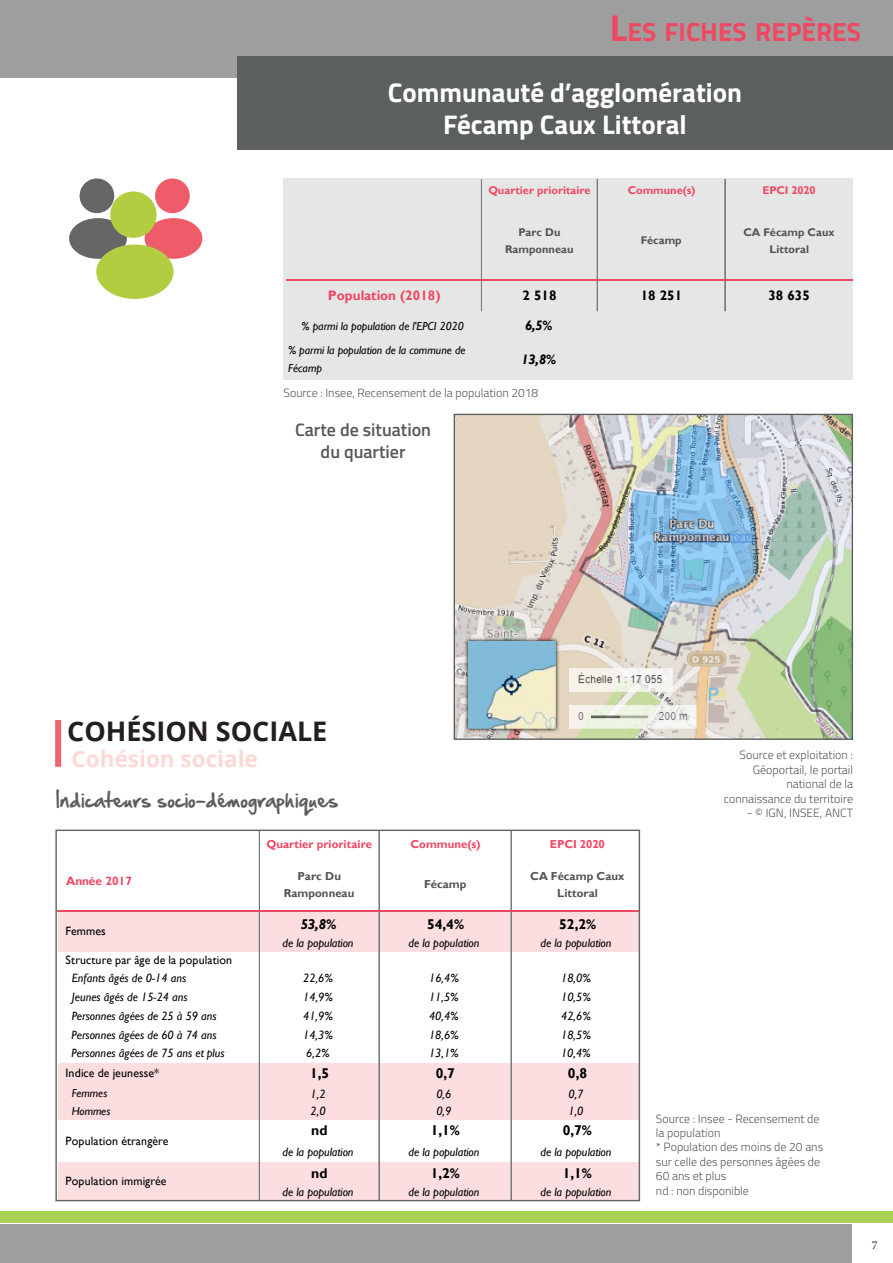
<style>
.page{position:relative;width:893px;height:1263px;background:#fff}
.page>*{position:absolute;margin:0;border:0;box-sizing:border-box;transform-origin:0 0}
.t1{font:700 27px "Titillium Web";color:#fff}
.En-tête_de_page_-_No{font:700 27px "Open Sans";color:#231f20}
.t2{font:700 26.25px "Titillium Web";color:#ef4862}
.Texte_bleu_-_Aligner{font:700 22.5px "Open Sans";color:#fcd9d4}
.Texte_de_corps_de_pa{font:18px "Hand Of Sean";color:#5b5f60}
.t3{font:600 18px/21.6px "Titillium Web";color:#57585a;text-align:center}
.t4{font:700 14.1px "Gill Sans";letter-spacing:.005em;color:#000001}
.t5{font:italic 700 14.1px "Gill Sans";color:#000001}
.t6{font:700 13.65px "Gill Sans";color:#ee4862}
.t7{font:700 13.65px "Gill Sans";letter-spacing:.005em;color:#000001}
.t8{font:italic 700 13.65px "Gill Sans";color:#000001}
.t9{font:italic 12px "Gill Sans";letter-spacing:-.005em;color:#000001}
.t10{font:300 12px/14.4px "Titillium Web";color:#57585a}
.t11{font:12px/17.9px "Gill Sans";letter-spacing:.01em;color:#000001}
.t12{font:700 12px "Gill Sans";letter-spacing:.015em;color:#ee4862}
.t13{font:12px "Minion Pro";color:#231f20}
.t14{font:italic 11.7px/18.3px "Gill Sans";color:#000001}
.t15{font:700 11.55px/17.2px "Gill Sans";letter-spacing:.005em;color:#515455;text-align:center}
.t16{font:700 11.55px "Gill Sans";color:#ee4862}
.t17{font:italic 11.55px "Gill Sans";letter-spacing:-.01em;color:#000001}
.t18{font:700 11.1px/16.8px "Gill Sans";letter-spacing:.005em;color:#515455;text-align:center}
.t19{font:700 11.1px "Gill Sans";color:#ee4862}
.s1{font-size:37.5px}
.s2{font-style:italic}
</style>
<div class="page">
<div style="left:0;top:0;width:893px;height:77px;background:#9f9e9f"></div>
<div style="left:237px;top:56px;width:656px;height:94px;background:#5b5f60"></div>
<div style="left:0;top:1224px;width:852px;height:39px;background:#9f9e9f"></div>
<div style="left:0;top:1212px;width:893px;height:11px;background:#a8d054"></div>
<img style="left:456px;top:416px;width:395px;height:322px">
<div style="left:454px;top:414px;width:399px;height:326px;border:1px solid #5b5f60"></div>
<div style="left:284px;top:178px;width:569px;height:201px;background:#e5e6e6"></div>
<hr style="left:481px;top:179px;width:1px;height:100px;background:#75797b">
<hr style="left:597px;top:179px;width:1px;height:100px;background:#75797b">
<hr style="left:725px;top:179px;width:1px;height:100px;background:#75797b">
<hr style="left:481px;top:280px;width:1px;height:31px;background:#75797b">
<hr style="left:597px;top:280px;width:1px;height:31px;background:#75797b">
<hr style="left:725px;top:280px;width:1px;height:31px;background:#75797b">
<hr style="left:286px;top:279px;width:567px;height:1px;background:#ee4862">
<div style="left:145px;top:218px;width:57px;height:41px;background:#ee5c69;border-radius:50%"></div>
<div style="left:155px;top:178px;width:35px;height:35px;background:#ee5c69;border-radius:50%"></div>
<div style="left:69px;top:218px;width:58px;height:41px;background:#666;border-radius:50%"></div>
<div style="left:80px;top:178px;width:34px;height:35px;background:#666;border-radius:50%"></div>
<div style="left:96px;top:244px;width:78px;height:55px;background:#b3cd43;border-radius:50%"></div>
<div style="left:110px;top:191px;width:47px;height:47px;background:#b3cd43;border-radius:50%"></div>
<div style="left:58px;top:911px;width:581px;height:41px;background:#fcdde0"></div>
<div style="left:58px;top:1063px;width:581px;height:56px;background:#fcdde0"></div>
<div style="left:58px;top:1162px;width:581px;height:38px;background:#fcdde0"></div>
<hr style="left:259px;top:831px;width:1px;height:79px;background:#75797b">
<hr style="left:379px;top:831px;width:1px;height:79px;background:#75797b">
<hr style="left:511px;top:831px;width:1px;height:79px;background:#75797b">
<hr style="left:259px;top:912px;width:1px;height:288px;background:#75797b">
<hr style="left:379px;top:912px;width:1px;height:288px;background:#75797b">
<hr style="left:511px;top:912px;width:1px;height:288px;background:#75797b">
<hr style="left:57px;top:910px;width:582px;height:2px;background:#ee4862">
<div style="left:55px;top:720px;width:6px;height:47px;background:#f0636e"></div>
<h2 class="t2" style="left:610px;top:12px;width:253px"><span class="s1">L</span>ES FICHES REPÈRES</h2>
<p class="t1" style="left:388px;top:72px;width:356px">Communauté d’agglomération</p>
<p class="t1" style="left:443px;top:104px;width:245px">Fécamp Caux Littoral</p>
<p class="t19" style="left:488px;top:184px;width:104px">Quartier prioritaire</p>
<p class="t19" style="left:628px;top:184px;width:69px">Commune(s)</p>
<p class="t19" style="left:762px;top:184px;width:55px">EPCI 2020</p>
<p class="t18" style="left:505px;top:224px;width:70px">Parc Du<br>Ramponneau</p>
<p class="t18" style="left:641px;top:233px;width:42px">Fécamp</p>
<p class="t18" style="left:743px;top:224px;width:93px">CA Fécamp Caux<br>Littoral</p>
<p class="t6" style="left:328px;top:287px;width:114px">Population (2018)</p>
<p class="t7" style="left:522px;top:287px;width:35px">2 518</p>
<p class="t7" style="left:641px;top:287px;width:43px">18 251</p>
<p class="t7" style="left:768px;top:287px;width:43px">38 635</p>
<p class="t14" style="left:302px;top:317px;width:164px">% parmi la population de l'EPCI 2020</p>
<p class="t8" style="left:525px;top:318px;width:29px">6,5%</p>
<p class="t14" style="left:288px;top:341px;width:179px">% parmi la population de la commune de<br>Fécamp</p>
<p class="t8" style="left:521px;top:351px;width:36px">13,8%</p>
<p class="t10" style="left:284px;top:385px;width:256px">Source : Insee, Recensement de la population 2018</p>
<p class="t3" style="left:295px;top:418px;width:138px">Carte de situation du quartier</p>
<p class="En-tête_de_page_-_No" style="left:67px;top:712px;width:262px">COHÉSION SOCIALE</p>
<p class="Texte_bleu_-_Aligner" style="left:72px;top:743px;width:188px">Cohésion sociale</p>
<p class="Texte_de_corps_de_pa" style="left:56px;top:783px;width:284px">Indicateurs socio-démographiques</p>
<p class="t12" style="left:66px;top:873px;width:68px">Année 2017</p>
<p class="t11" style="left:66px;top:922px;width:42px">Femmes</p>
<p class="t11" style="left:72px;top:951px;width:162px;text-indent:-6px">Structure par âge de la population<br><span class="s2">Enfants âgés de 0-14 ans</span></p>
<p class="t16" style="left:267px;top:837px;width:107px">Quartier prioritaire</p>
<p class="t16" style="left:410px;top:837px;width:72px">Commune(s)</p>
<p class="t16" style="left:550px;top:837px;width:57px">EPCI 2020</p>
<p class="t15" style="left:284px;top:867px;width:72px">Parc Du<br>Ramponneau</p>
<p class="t15" style="left:424px;top:876px;width:44px">Fécamp</p>
<p class="t15" style="left:530px;top:867px;width:96px">CA Fécamp Caux<br>Littoral</p>
<p class="t5" style="left:301px;top:916px;width:37px">53,8%</p>
<p class="t4" style="left:427px;top:916px;width:38px">54,4%</p>
<p class="t4" style="left:559px;top:916px;width:38px">52,2%</p>
<p class="t9" style="left:283px;top:936px;width:72px">de la population</p>
<p class="t9" style="left:408px;top:936px;width:72px">de la population</p>
<p class="t9" style="left:540px;top:936px;width:72px">de la population</p>
<p class="t9" style="left:303px;top:971px;width:31px">22,6%</p>
<p class="t9" style="left:429px;top:971px;width:31px">16,4%</p>
<p class="t9" style="left:561px;top:971px;width:31px">18,0%</p>
<p class="t9" style="left:72px;top:990px;width:118px">Jeunes âgés de 15-24 ans</p>
<p class="t9" style="left:303px;top:990px;width:31px">14,9%</p>
<p class="t9" style="left:429px;top:990px;width:31px">11,5%</p>
<p class="t9" style="left:561px;top:990px;width:31px">10,5%</p>
<p class="t9" style="left:72px;top:1009px;width:147px">Personnes âgées de 25 à 59 ans</p>
<p class="t9" style="left:303px;top:1009px;width:31px">41,9%</p>
<p class="t9" style="left:429px;top:1009px;width:31px">40,4%</p>
<p class="t9" style="left:561px;top:1009px;width:31px">42,6%</p>
<p class="t9" style="left:72px;top:1027px;width:147px">Personnes âgées de 60 à 74 ans</p>
<p class="t9" style="left:303px;top:1027px;width:31px">14,3%</p>
<p class="t9" style="left:429px;top:1027px;width:31px">18,6%</p>
<p class="t9" style="left:561px;top:1027px;width:31px">18,5%</p>
<p class="t9" style="left:72px;top:1046px;width:154px">Personnes âgées de 75 ans et plus</p>
<p class="t9" style="left:306px;top:1046px;width:25px">6,2%</p>
<p class="t9" style="left:429px;top:1046px;width:31px">13,1%</p>
<p class="t9" style="left:561px;top:1046px;width:31px">10,4%</p>
<p class="t11" style="left:65px;top:1065px;width:95px">Indice de jeunesse*</p>
<p class="t4" style="left:310px;top:1065px;width:21px">1,5</p>
<p class="t4" style="left:436px;top:1065px;width:21px">0,7</p>
<p class="t4" style="left:568px;top:1065px;width:21px">0,8</p>
<p class="t17" style="left:72px;top:1087px;width:37px">Femmes</p>
<p class="t9" style="left:311px;top:1087px;width:16px">1,2</p>
<p class="t9" style="left:436px;top:1087px;width:16px">0,6</p>
<p class="t9" style="left:568px;top:1087px;width:16px">0,7</p>
<p class="t17" style="left:72px;top:1104px;width:40px">Hommes</p>
<p class="t9" style="left:311px;top:1104px;width:16px">2,0</p>
<p class="t9" style="left:436px;top:1104px;width:16px">0,9</p>
<p class="t9" style="left:568px;top:1104px;width:16px">1,0</p>
<p class="t4" style="left:311px;top:1121px;width:18px">nd</p>
<p class="t4" style="left:431px;top:1121px;width:31px">1,1%</p>
<p class="t4" style="left:563px;top:1121px;width:31px">0,7%</p>
<p class="t9" style="left:283px;top:1144px;width:72px">de la population</p>
<p class="t9" style="left:408px;top:1144px;width:72px">de la population</p>
<p class="t9" style="left:540px;top:1144px;width:72px">de la population</p>
<p class="t4" style="left:311px;top:1165px;width:18px">nd</p>
<p class="t4" style="left:431px;top:1165px;width:31px">1,2%</p>
<p class="t4" style="left:563px;top:1165px;width:31px">1,1%</p>
<p class="t9" style="left:283px;top:1185px;width:72px">de la population</p>
<p class="t9" style="left:408px;top:1185px;width:72px">de la population</p>
<p class="t9" style="left:540px;top:1185px;width:72px">de la population</p>
<p class="t11" style="left:66px;top:1132px;width:105px">Population étrangère</p>
<p class="t11" style="left:66px;top:1172px;width:103px">Population immigrée</p>
<p class="t10" style="left:724px;top:747px;width:131px;text-align:right">Source et exploitation :<br>Géoportail, le portail national de la connaissance du territoire</p>
<p class="t10" style="left:747px;top:805px;width:107px">- © IGN, INSEE, ANCT</p>
<p class="t10" style="left:656px;top:1110px;width:165px">Source : Insee - Recensement de la population</p>
<p class="t10" style="left:656px;top:1139px;width:169px">* Population des moins de 20 ans sur celle des personnes âgées de<br>60 ans et plus</p>
<p class="t10" style="left:656px;top:1182px;width:94px">nd : non disponible</p>
<p class="t13" style="left:872px;top:1237px;width:7px">7</p>
</div>
